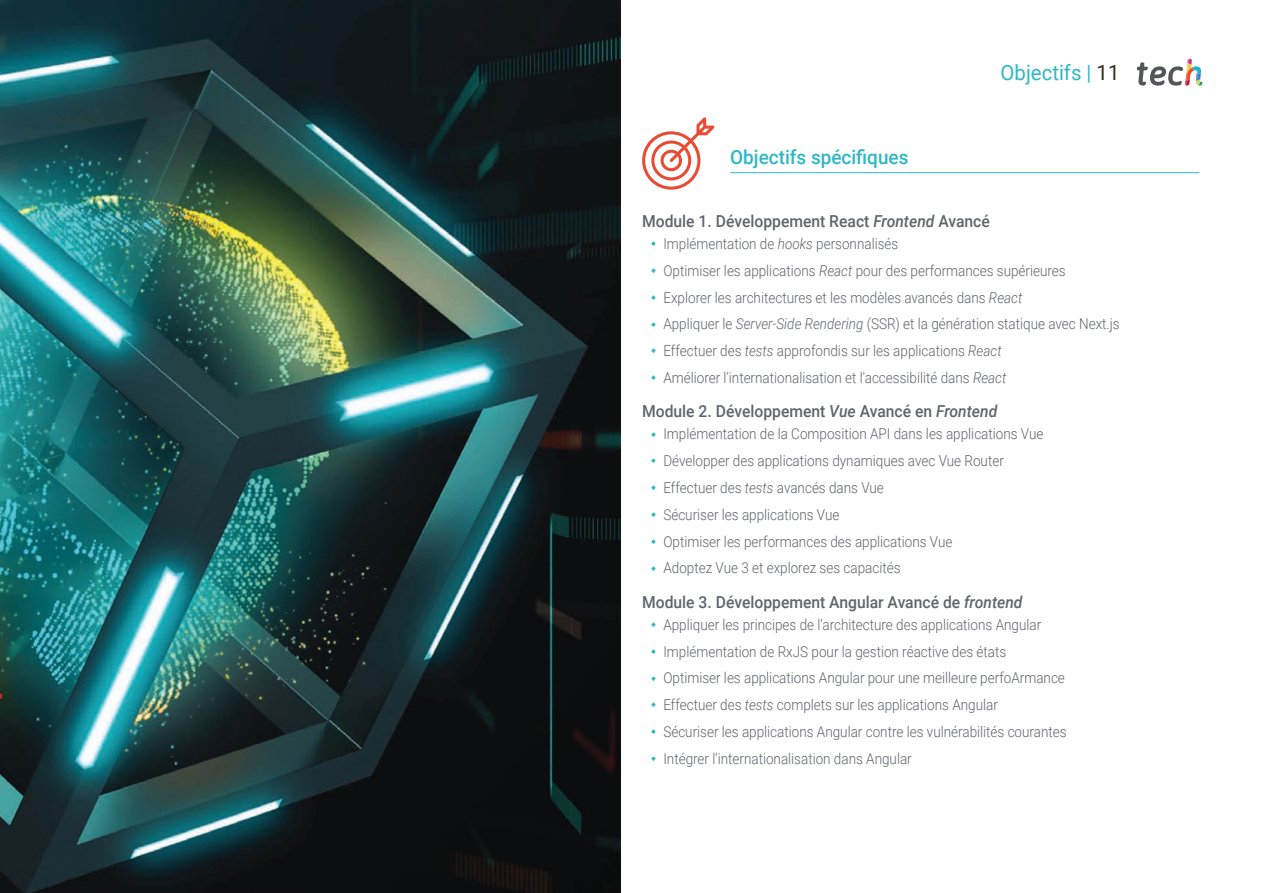
<style>
.page{position:relative;width:1263px;height:893px;background:#fff}
.page>*{position:absolute;margin:0;border:0;box-sizing:border-box;transform-origin:0 0}
.t1{font:21px "Roboto";color:#2db8c5}
.t2{font:500 19.5px "Roboto";color:#2db8c5}
.t3{font:500 16.5px "Roboto";color:#61646a;scale:.95 1}
.t4{font:300 15px/26.7px "Roboto";color:#61646a;scale:.9 1}
.s1{color:#312e20}
.s2{font-style:italic}
</style>
<div class="page">
<hr style="left:730px;top:172px;width:469px;height:1px;background:#2db8c5">
<svg style="left:642px;top:117px;width:72px;height:73px"></svg>
<img style="left:0;top:0;width:621px;height:893px">
<svg style="left:1137px;top:59px;width:65px;height:27px"></svg>
<h2 class="t2" style="left:730px;top:144px;width:180px">Objectifs spécifiques</h2>
<h1 class="t1" style="left:1000px;top:57px;width:120px">Objectifs | <span class="s1">11</span></h1>
<p class="t3" style="left:642px;top:209px;width:368px">Module 1. Développement React <span class="s2">Frontend</span> Avancé</p>
<p class="t4" style="left:663px;top:230px;width:508px">Implémentation de <span class="s2">hooks</span> personnalisés<br>Optimiser les applications <span class="s2">React</span> pour des performances supérieures<br>Explorer les architectures et les modèles avancés dans <span class="s2">React<br></span>Appliquer le <span class="s2">Server-Side Rendering</span> (SSR) et la génération statique avec Next.js Effectuer des <span class="s2">tests</span> approfondis sur les applications <span class="s2">React<br></span>Améliorer l'internationalisation et l'accessibilité dans <span class="s2">React</span></p>
<p class="t3" style="left:642px;top:400px;width:375px">Module 2. Développement <span class="s2">Vue</span> Avancé en <span class="s2">Frontend</span></p>
<p class="t4" style="left:663px;top:420px;width:424px">Implémentation de la Composition API dans les applications Vue Développer des applications dynamiques avec Vue Router Effectuer des <span class="s2">tests</span> avancés dans Vue<br>Sécuriser les applications Vue<br>Optimiser les performances des applications Vue<br>Adoptez Vue 3 et explorez ses capacités</p>
<p class="t3" style="left:642px;top:590px;width:402px">Module 3. Développement Angular Avancé de <span class="s2">frontend</span></p>
<p class="t4" style="left:663px;top:611px;width:450px">Appliquer les principes de l'architecture des applications Angular Implémentation de RxJS pour la gestion réactive des états Optimiser les applications Angular pour une meilleure perfoArmance Effectuer des <span class="s2">tests</span> complets sur les applications Angular<br>Sécuriser les applications Angular contre les vulnérabilités courantes Intégrer l'internationalisation dans Angular</p>
</div>
